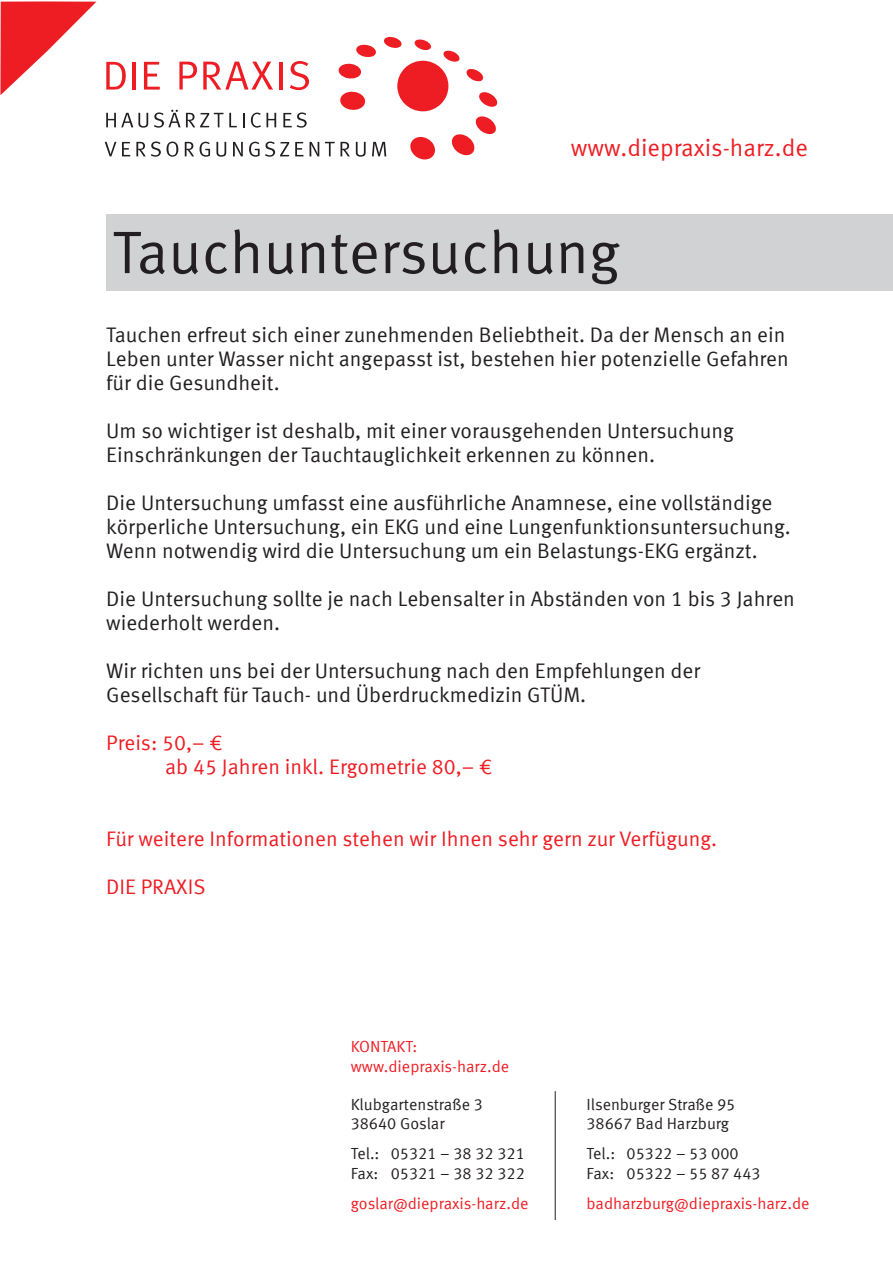
<style>
.page{position:relative;width:893px;height:1263px;background:#fff}
.page>*{position:absolute;margin:0;border:0;box-sizing:border-box;transform-origin:0 0}
.t1{font:60px "Meta Offc Norm";letter-spacing:-.005em;color:#231f20}
.t2{font:24px "Meta Offc Norm";color:#ee1d23}
.t3{font:21px/24px "Meta Offc Norm";color:#231f20}
.t4{font:21px/24px "Meta Offc Norm";color:#ee1d23}
.t5{font:16.05px/19.2px "Meta Offc Norm";color:#231f20}
.t6{font:16.05px/19.2px "Meta Offc Norm";color:#ee1d23}
</style>
<div class="page">
<div style="left:397px;top:61px;width:51px;height:50px;background:#ee1d23;border-radius:50%"></div>
<svg style="left:414px;top:39px;width:17px;height:11px"></svg>
<svg style="left:443px;top:50px;width:17px;height:12px"></svg>
<svg style="left:466px;top:68px;width:18px;height:14px"></svg>
<svg style="left:479px;top:92px;width:19px;height:15px"></svg>
<svg style="left:451px;top:116px;width:45px;height:40px"></svg>
<svg style="left:410px;top:137px;width:25px;height:23px"></svg>
<svg style="left:340px;top:91px;width:25px;height:19px"></svg>
<svg style="left:338px;top:44px;width:38px;height:35px"></svg>
<svg style="left:384px;top:37px;width:18px;height:11px"></svg>
<svg style="left:106px;top:62px;width:20px;height:28px"></svg>
<hr style="left:133px;top:62px;width:3px;height:28px;background:#ee1d23">
<svg style="left:144px;top:62px;width:16px;height:28px"></svg>
<svg style="left:179px;top:62px;width:18px;height:28px"></svg>
<svg style="left:203px;top:62px;width:70px;height:28px"></svg>
<hr style="left:280px;top:62px;width:3px;height:28px;background:#ee1d23">
<svg style="left:290px;top:61px;width:19px;height:29px"></svg>
<svg style="left:105px;top:142px;width:11px;height:14px"></svg>
<svg style="left:122px;top:142px;width:8px;height:14px"></svg>
<svg style="left:136px;top:142px;width:42px;height:15px"></svg>
<svg style="left:185px;top:142px;width:9px;height:14px"></svg>
<svg style="left:200px;top:142px;width:10px;height:15px"></svg>
<svg style="left:216px;top:142px;width:10px;height:15px"></svg>
<svg style="left:233px;top:142px;width:10px;height:14px"></svg>
<svg style="left:249px;top:142px;width:40px;height:15px"></svg>
<svg style="left:295px;top:142px;width:8px;height:14px"></svg>
<svg style="left:310px;top:142px;width:9px;height:14px"></svg>
<svg style="left:325px;top:142px;width:25px;height:14px"></svg>
<svg style="left:356px;top:142px;width:10px;height:15px"></svg>
<svg style="left:372px;top:142px;width:14px;height:14px"></svg>
<svg style="left:106px;top:113px;width:42px;height:15px"></svg>
<svg style="left:154px;top:110px;width:83px;height:18px"></svg>
<svg style="left:243px;top:113px;width:1px;height:14px"></svg>
<svg style="left:251px;top:113px;width:25px;height:15px"></svg>
<svg style="left:283px;top:112px;width:24px;height:16px"></svg>
<hr style="left:555px;top:1091px;width:1px;height:129px;background:#231f20">
<svg style="left:0;top:1px;width:96px;height:94px"></svg>
<div style="left:106px;top:214px;width:787px;height:76px;background:#d1d2d4"></div>
<p class="t2" style="left:571px;top:133px;width:239px">www.diepraxis-harz.de</p>
<h1 class="t1" style="left:112px;top:218px;width:509px">Tauchuntersuchung</h1>
<p class="t3" style="left:106px;top:323px;width:684px">Tauchen erfreut sich einer zunehmenden Beliebtheit. Da der Mensch an ein<br>Leben unter Wasser nicht angepasst ist, bestehen hier potenzielle Gefahren für die Gesundheit.</p>
<p class="t3" style="left:106px;top:419px;width:629px">Um so wichtiger ist deshalb, mit einer vorausgehenden Untersuchung<br>Einschränkungen der Tauchtauglichkeit erkennen zu können.</p>
<p class="t3" style="left:106px;top:491px;width:686px">Die Untersuchung umfasst eine ausführliche Anamnese, eine vollständige körperliche Untersuchung, ein EKG und eine Lungenfunktionsuntersuchung.<br>Wenn notwendig wird die Untersuchung um ein Belastungs-EKG ergänzt.</p>
<p class="t3" style="left:106px;top:587px;width:690px">Die Untersuchung sollte je nach Lebensalter in Abständen von 1 bis 3 Jahren wiederholt werden.</p>
<p class="t3" style="left:106px;top:659px;width:596px">Wir richten uns bei der Untersuchung nach den Empfehlungen der<br>Gesellschaft für Tauch- und Überdruckmedizin GTÜM.</p>
<p class="t4" style="left:165px;top:732px;width:327px;text-indent:-59px">Preis: 50,– €<br>ab 45 Jahren inkl. Ergometrie 80,– €</p>
<p class="t4" style="left:106px;top:828px;width:612px">Für weitere Informationen stehen wir Ihnen sehr gern zur Verfügung.</p>
<p class="t4" style="left:106px;top:876px;width:101px">DIE PRAXIS</p>
<p class="t6" style="left:351px;top:1037px;width:160px">KONTAKT: www.diepraxis-harz.de</p>
<p class="t5" style="left:351px;top:1095px;width:134px">Klubgartenstraße 3<br>38640 Goslar</p>
<p class="t5" style="left:351px;top:1144px;width:176px">Tel.: 05321 – 38 32 321<br>Fax: 05321 – 38 32 322</p>
<p class="t6" style="left:351px;top:1194px;width:179px">goslar@diepraxis-harz.de</p>
<p class="t5" style="left:586px;top:1095px;width:150px">Ilsenburger Straße 95<br>38667 Bad Harzburg</p>
<p class="t5" style="left:586px;top:1144px;width:176px">Tel.: 05322 – 53 000<br>Fax: 05322 – 55 87 443</p>
<p class="t6" style="left:586px;top:1194px;width:225px">badharzburg@diepraxis-harz.de</p>
</div>
